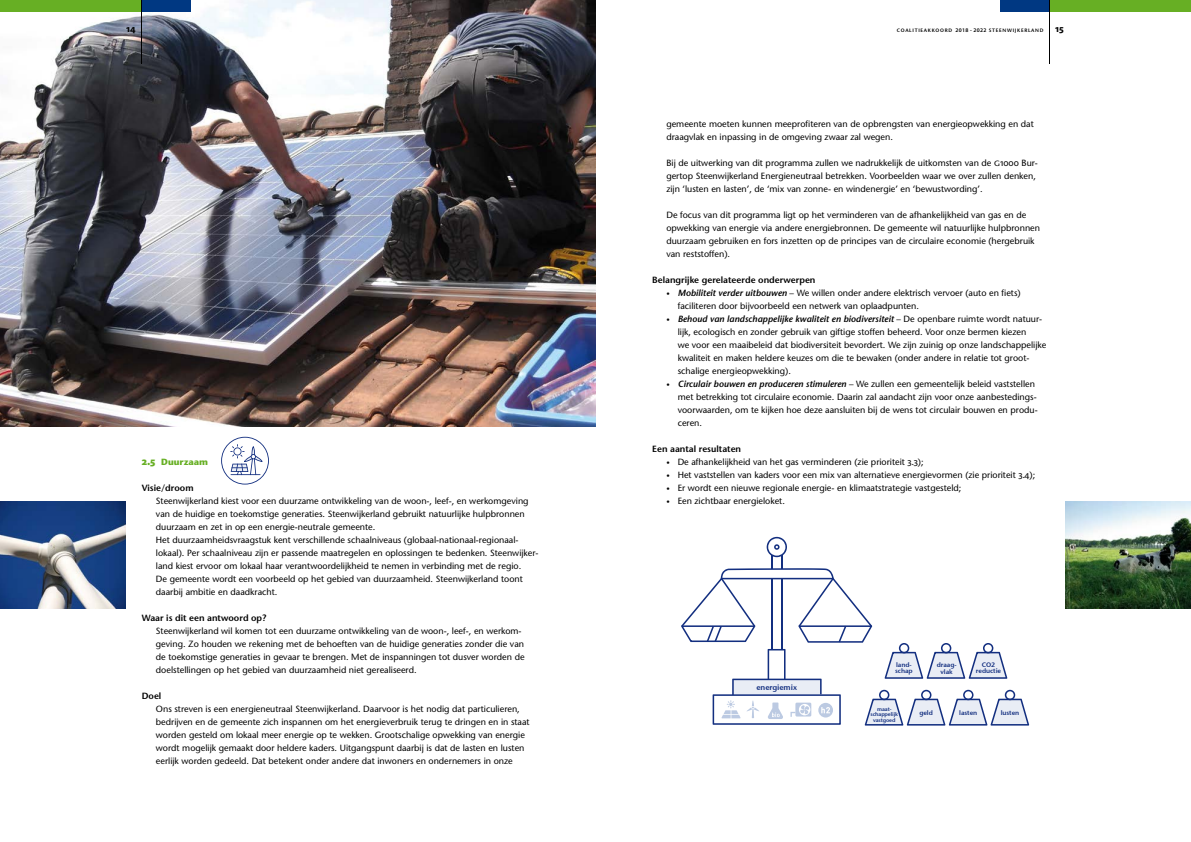
<style>
.page{position:relative;width:1191px;height:842px;background:#fff}
.page>*{position:absolute;margin:0;border:0;box-sizing:border-box;transform-origin:0 0}
.t1{font:700 10px "Myriad Pro";color:#000}
.t2{font:9px/13px "Stone Sans";color:#000}
.t3{font:600 9px "Stone Sans";color:#000}
.t4{font:700 9px "Stone Sans";color:#67af24}
.t5{font:7.7px "Stone Sans Sem ITCTT Semi";letter-spacing:-.01em;color:#132f80}
.t6{font:6.5px/6.4px "Stone Sans Sem ITCTT Semi";letter-spacing:-.01em;color:#132f80;text-align:center}
.t7{font:5.4px/5.4px "Stone Sans Sem ITCTT Semi";letter-spacing:-.02em;color:#132f80;text-align:center}
.t8{font:600 4.9px "Stone Sans";letter-spacing:.145em;color:#000}
.s1{font-family:"Myriad Pro";font-size:5.5px}
.s2{font-family:"Myriad Pro";font-weight:700;font-size:10px}
.s3{font-family:"Myriad Pro";font-weight:900;font-size:11px}
.s4{font-size:7.7px}
.s5{font-family:"Myriad Pro";font-size:9.8px}
.s6{font-size:6.8px}
.s7{font-weight:600;font-style:italic}
</style>
<div class="page">
<img style="left:0;top:0;width:595px;height:427px">
<div style="left:0;top:0;width:144px;height:11px;background:#67af24"></div>
<div style="left:1049px;top:0;width:142px;height:11px;background:#67af24"></div>
<img style="left:0;top:502px;width:126px;height:106px">
<img style="left:1065px;top:502px;width:126px;height:106px">
<div style="left:142px;top:0;width:48px;height:11px;background:#003882"></div>
<div style="left:1000px;top:0;width:49px;height:11px;background:#003882"></div>
<hr style="left:141px;top:0;width:1px;height:64px;background:#000">
<hr style="left:1049px;top:0;width:1px;height:64px;background:#000">
<svg style="left:884px;top:643px;width:123px;height:36px"></svg>
<svg style="left:864px;top:690px;width:165px;height:35px"></svg>
<hr style="left:771px;top:579px;width:2px;height:70px;background:#132f80">
<hr style="left:781px;top:579px;width:1px;height:70px;background:#132f80">
<svg style="left:681px;top:537px;width:191px;height:106px"></svg>
<svg style="left:712px;top:649px;width:128px;height:76px"></svg>
<svg style="left:221px;top:437px;width:48px;height:47px"></svg>
<p class="t1" style="left:126px;top:22px;width:11px">14</p>
<p class="t8" style="left:896px;top:27px;width:169px">COALITIEAKKOORD <span class="s1">2018 - 2022</span> STEENWIJKERLAND <span class="s2">15</span></p>
<p class="t4" style="left:142px;top:456px;width:68px"><span class="s3">2.5</span> Duurzaam</p>
<p class="t3" style="left:142px;top:482px;width:53px">Visie/droom</p>
<p class="t2" style="left:156px;top:494px;width:384px">Steenwijkerland kiest voor een duurzame ontwikkeling van de woon-, leef-, en werkomgeving van de huidige en toekomstige generaties. Steenwijkerland gebruikt natuurlijke hulpbronnen duurzaam en zet in op een energie-neutrale gemeente.<br>Het duurzaamheidsvraagstuk kent verschillende schaalniveaus (globaal-nationaal-regionaal&shy;lokaal). Per schaalniveau zijn er passende maatregelen en oplossingen te bedenken. Steenwijker&shy;land kiest ervoor om lokaal haar verantwoordelijkheid te nemen in verbinding met de regio.<br>De gemeente wordt een voorbeeld op het gebied van duurzaamheid. Steenwijkerland toont daarbij ambitie en daadkracht.</p>
<p class="t3" style="left:142px;top:612px;width:126px">Waar is dit een antwoord op?</p>
<p class="t2" style="left:156px;top:624px;width:370px">Steenwijkerland wil komen tot een duurzame ontwikkeling van de woon-, leef-, en werkom&shy;geving. Zo houden we rekening met de behoeften van de huidige generaties zonder die van de toekomstige generaties in gevaar te brengen. Met de inspanningen tot dusver worden de doelstellingen op het gebied van duurzaamheid niet gerealiseerd.</p>
<p class="t3" style="left:142px;top:690px;width:21px">Doel</p>
<p class="t2" style="left:156px;top:702px;width:375px">Ons streven is een energieneutraal Steenwijkerland. Daarvoor is het nodig dat particulieren, bedrijven en de gemeente zich inspannen om het energieverbruik terug te dringen en in staat worden gesteld om lokaal meer energie op te wekken. Grootschalige opwekking van energie wordt mogelijk gemaakt door heldere kaders. Uitgangspunt daarbij is dat de lasten en lusten eerlijk worden gedeeld. Dat betekent onder andere dat inwoners en ondernemers in onze</p>
<p class="t2" style="left:666px;top:117px;width:369px">gemeente moeten kunnen meeprofiteren van de opbrengsten van energieopwekking en dat draagvlak en inpassing in de omgeving zwaar zal wegen.</p>
<p class="t2" style="left:666px;top:156px;width:373px">Bij de uitwerking van dit programma zullen we nadrukkelijk de uitkomsten van de <span class="s4">G</span><span class="s5">1000</span> Bur&shy;gertop Steenwijkerland Energieneutraal betrekken. Voorbeelden waar we over zullen denken, zijn ‘lusten en lasten’, de ‘mix van zonne- en windenergie’ en ‘bewustwording’.</p>
<p class="t2" style="left:666px;top:208px;width:375px">De focus van dit programma ligt op het verminderen van de afhankelijkheid van gas en de opwekking van energie via andere energiebronnen. De gemeente wil natuurlijke hulpbronnen duurzaam gebruiken en fors inzetten op de principes van de circulaire economie (hergebruik van reststoffen).</p>
<p class="t3" style="left:652px;top:274px;width:165px">Belangrijke gerelateerde onderwerpen</p>
<p class="t2" style="left:677px;top:286px;width:344px;text-indent:-11px"><span class="s6">•</span> <span class="s7">Mobiliteit verder uitbouwen</span> – We willen onder andere elektrisch vervoer (auto en fiets) faciliteren door bijvoorbeeld een netwerk van oplaadpunten.</p>
<p class="t2" style="left:677px;top:312px;width:370px;text-indent:-11px"><span class="s6">•</span> <span class="s7">Behoud van landschappelijke kwaliteit en biodiversiteit</span> – De openbare ruimte wordt natuur&shy;lijk, ecologisch en zonder gebruik van giftige stoffen beheerd. Voor onze bermen kiezen<br>we voor een maaibeleid dat biodiversiteit bevordert. We zijn zuinig op onze landschappelijke kwaliteit en maken heldere keuzes om die te bewaken (onder andere in relatie tot groot&shy;schalige energieopwekking).</p>
<p class="t2" style="left:677px;top:377px;width:361px;text-indent:-11px"><span class="s6">•</span> <span class="s7">Circulair bouwen en produceren stimuleren</span> – We zullen een gemeentelijk beleid vaststellen met betrekking tot circulaire economie. Daarin zal aandacht zijn voor onze aanbestedings&shy;voorwaarden, om te kijken hoe deze aansluiten bij de wens tot circulair bouwen en produ&shy;ceren.</p>
<p class="t3" style="left:652px;top:443px;width:90px">Een aantal resultaten</p>
<p class="t2" style="left:666px;top:455px;width:259px"><span class="s6">•</span> De afhankelijkheid van het gas verminderen (zie prioriteit <span class="s5">3.3</span>);</p>
<p class="t2" style="left:666px;top:468px;width:370px"><span class="s6">•</span> Het vaststellen van kaders voor een mix van alternatieve energievormen (zie prioriteit <span class="s5">3.4</span>);</p>
<p class="t2" style="left:666px;top:481px;width:297px"><span class="s6">•</span> Er wordt een nieuwe regionale energie- en klimaatstrategie vastgesteld;</p>
<p class="t2" style="left:666px;top:494px;width:120px"><span class="s6">•</span> Een zichtbaar energieloket.</p>
<p class="t5" style="left:756px;top:681px;width:42px">energiemix</p>
<p class="t6" style="left:895px;top:661px;width:19px;text-align:left">land&shy;schap</p>
<p class="t6" style="left:936px;top:660px;width:21px;line-height:7.3px">draag&shy;vlak</p>
<p class="t6" style="left:976px;top:661px;width:27px">CO2 reductie</p>
<p class="t7" style="left:870px;top:706px;width:29px">maat&shy;schappelijk vastgoed</p>
<p class="t6" style="left:919px;top:709px;width:15px">geld</p>
<p class="t6" style="left:959px;top:709px;width:20px">lasten</p>
<p class="t6" style="left:1000px;top:709px;width:20px">lusten</p>
</div>
